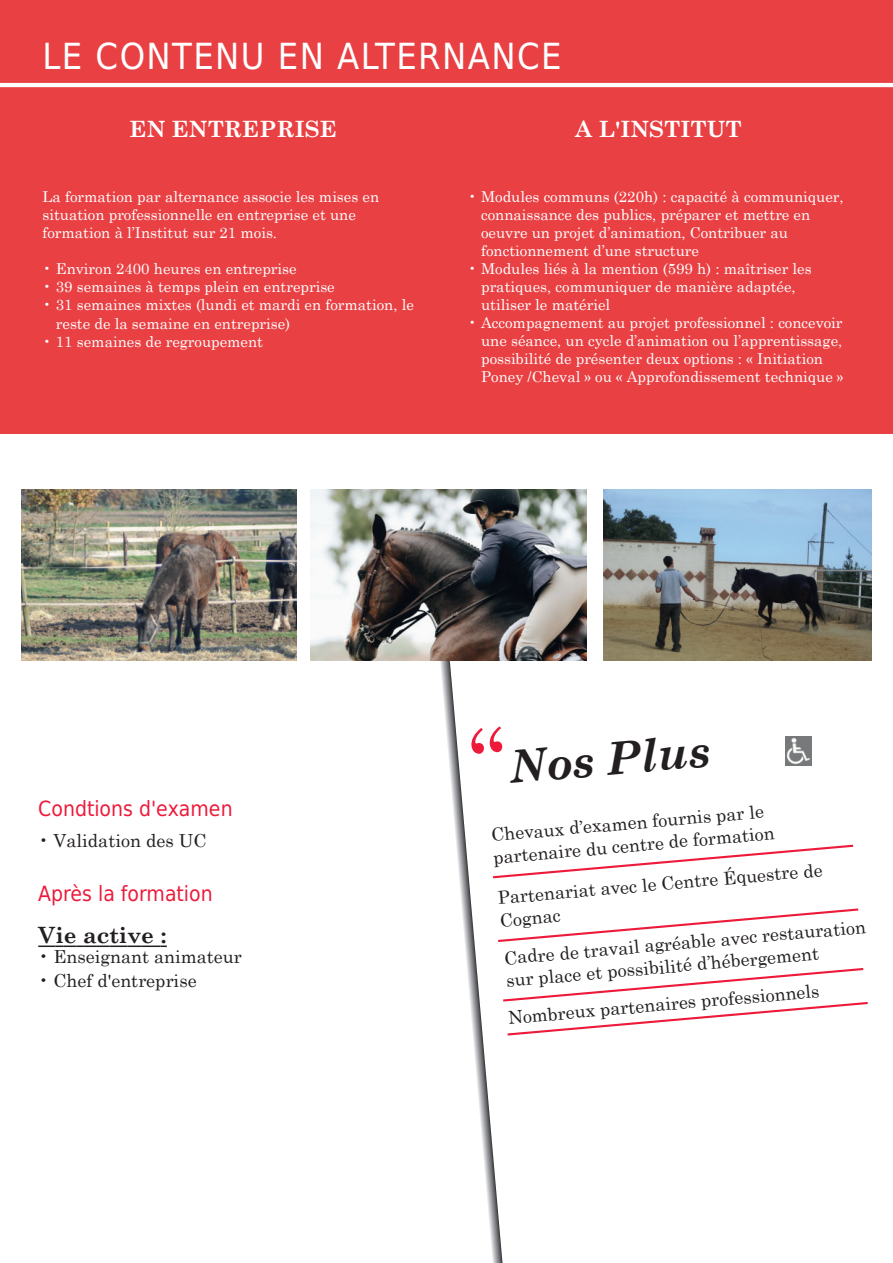
<style>
.page{position:relative;width:893px;height:1263px;background:#fff}
.page>*{position:absolute;margin:0;border:0;box-sizing:border-box;transform-origin:0 0}
.t1{font:italic 700 45px "Century Schoolbook";color:#231f20}
.t2{font:36px "DejaVu Sans Condensed";letter-spacing:.04em;color:#fff}
.t3{font:700 22.5px "Century Schoolbook";color:#fff}
.t4{font:700 22.5px "Century Schoolbook";letter-spacing:.005em;color:#231f20}
.t5{font:21px "DejaVu Sans Condensed";color:#ed1a3a}
.t6{font:18px/22.5px "Century Schoolbook";color:#231f20}
.t7{font:15px/18px "Century Schoolbook";color:#fff}
</style>
<div class="page">
<div style="left:0;top:0;width:893px;height:434px;background:#e94043"></div>
<svg style="left:38px;top:945px;width:129px;height:2px"></svg>
<hr style="left:0;top:83px;width:893px;height:4px;background:#fff">
<img style="left:21px;top:489px;width:275px;height:172px">
<img style="left:310px;top:489px;width:277px;height:172px">
<img style="left:604px;top:489px;width:268px;height:172px">
<svg style="left:435px;top:617px;width:435px;height:646px"></svg>
<h2 class="t2" style="left:43px;top:36px;width:521px">LE CONTENU EN ALTERNANCE</h2>
<h3 class="t3" style="left:130px;top:115px;width:209px">EN ENTREPRISE</h3>
<h3 class="t3" style="left:575px;top:115px;width:168px">A L'INSTITUT</h3>
<p class="t7" style="left:43px;top:188px;width:338px">La formation par alternance associe les mises en situation professionnelle en entreprise et une formation à l’Institut sur 21 mois.</p>
<p class="t7" style="left:43px;top:260px;width:256px">• Environ 2400 heures en entreprise</p>
<p class="t7" style="left:43px;top:278px;width:294px">• 39 semaines à temps plein en entreprise</p>
<p class="t7" style="left:56px;top:296px;width:360px;text-indent:-13px">• 31 semaines mixtes (lundi et mardi en formation, le reste de la semaine en entreprise)</p>
<p class="t7" style="left:43px;top:332px;width:222px">• 11 semaines de regroupement</p>
<p class="t7" style="left:481px;top:188px;width:364px;text-indent:-13px">• Modules communs (220h) : capacité à communiquer, connaissance des publics, préparer et mettre en oeuvre un projet d’animation, Contribuer au fonctionnement d’une structure</p>
<p class="t7" style="left:481px;top:260px;width:332px;text-indent:-13px">• Modules liés à la mention (599 h) : maîtriser les pratiques, communiquer de manière adaptée, utiliser le matériel</p>
<p class="t7" style="left:481px;top:314px;width:364px;text-indent:-13px">• Accompagnement au projet professionnel : concevoir une séance, un cycle d’animation ou l’apprentissage, possibilité de présenter deux options : « Initiation Poney /Cheval » ou « Approfondissement technique »</p>
<h3 class="t5" style="left:38px;top:796px;width:196px">Condtions d'examen</h3>
<p class="t6" style="left:38px;top:829px;width:170px">• Validation des UC</p>
<h3 class="t5" style="left:38px;top:882px;width:176px">Après la formation</h3>
<h3 class="t4" style="left:38px;top:921px;width:130px">Vie active :</h3>
<p class="t6" style="left:38px;top:945px;width:205px">• Enseignant animateur</p>
<p class="t6" style="left:38px;top:969px;width:160px">• Chef d'entreprise</p>
<h1 class="t1" style="left:506px;top:739px;width:204px;rotate:-5deg">Nos Plus</h1>
<p class="t6" style="left:490px;top:823px;width:284px;rotate:-5deg">Chevaux d’examen fournis par le partenaire du centre de formation</p>
<p class="t6" style="left:497px;top:886px;width:327px;rotate:-5deg">Partenariat avec le Centre Équestre de<br>Cognac</p>
<p class="t6" style="left:503px;top:946px;width:364px;rotate:-5deg">Cadre de travail agréable avec restauration sur place et possibilité d’hébergement</p>
<p class="t6" style="left:507px;top:1006px;width:314px;rotate:-5deg">Nombreux partenaires professionnels</p>
</div>
